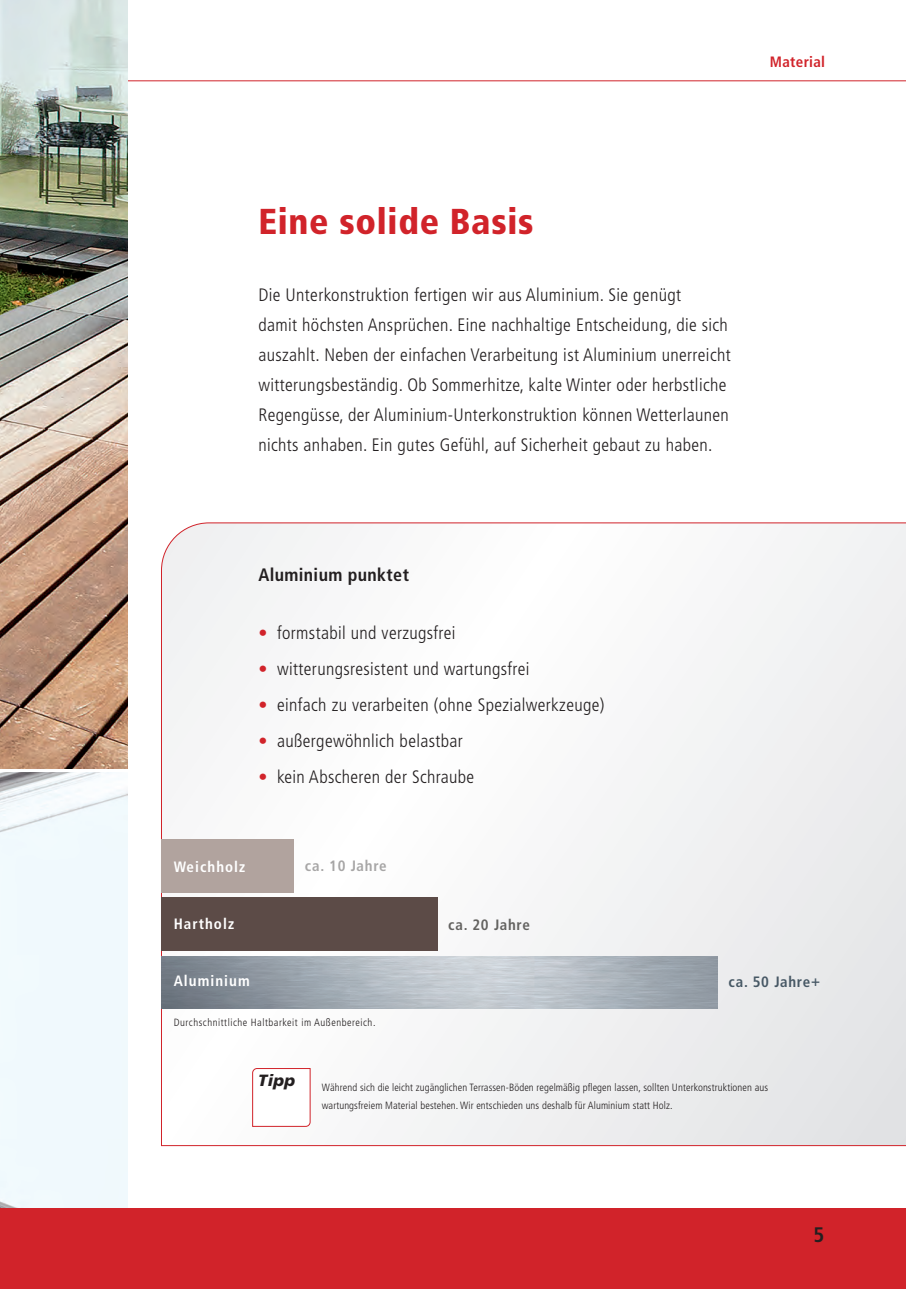
<style>
.page{position:relative;width:906px;height:1289px;background:#fff}
.page>*{position:absolute;margin:0;border:0;box-sizing:border-box;transform-origin:0 0}
.t1{font:900 condensed 36px "Frutiger LT";letter-spacing:.02em;color:#d1232a}
.t2{font:700 condensed 21px "Frutiger LT";color:#231f20}
.t3{font:300 condensed 18px/30px "Frutiger LT Std";letter-spacing:.02em;color:#231f20}
.t4{font:300 condensed 18px "Frutiger LT";letter-spacing:.02em;color:#231f20}
.t5{font:700 condensed 18px "Frutiger LT";letter-spacing:.02em;color:#231f20}
.t6{font:italic 900 16.2px "Frutiger LT";color:#231f20}
.t7{font:700 condensed 15px "Frutiger LT";letter-spacing:.07em;color:#fff}
.t8{font:700 condensed 15px "Frutiger LT";letter-spacing:.05em;color:#475865}
.t9{font:700 condensed 15px "Frutiger LT";letter-spacing:.05em;color:#a7a6a6}
.t10{font:700 condensed 15px "Frutiger LT";letter-spacing:.05em;color:#636260}
.t11{font:700 condensed 15px "Frutiger LT";letter-spacing:.02em;color:#d1232a}
.t12{font:300 condensed 10.5px/18px "Frutiger LT";letter-spacing:.01em;color:#231f20}
.t13{font:300 condensed 10.5px "Frutiger LT";letter-spacing:.05em;color:#231f20}
.s1{color:#d1232a}
</style>
<div class="page">
<hr style="left:0;top:80px;width:906px;height:1px;background:#d1232a">
<svg style="left:161px;top:522px;width:745px;height:624px"></svg>
<div style="left:0;top:772px;width:127px;height:435px;background:#f0f9fd"></div>
<div style="left:0;top:1207px;width:906px;height:81px;background:#d1232a"></div>
<img style="left:161px;top:956px;width:556px;height:52px">
<div style="left:161px;top:896px;width:276px;height:54px;background:#5c4b47"></div>
<div style="left:161px;top:839px;width:133px;height:54px;background:#b1a39e"></div>
<img style="left:0;top:0;width:127px;height:768px">
<svg style="left:252px;top:1067px;width:59px;height:60px"></svg>
<p class="t11" style="left:770px;top:52px;width:57px">Material</p>
<h1 class="t1" style="left:258px;top:199px;width:276px">Eine solide Basis</h1>
<p class="t3" style="left:258px;top:280px;width:474px">Die Unterkonstruktion fertigen wir aus Aluminium. Sie genügt<br>damit höchsten Ansprüchen. Eine nachhaltige Entscheidung, die sich auszahlt. Neben der einfachen Verarbeitung ist Aluminium unerreicht witterungsbeständig. Ob Sommerhitze, kalte Winter oder herbstliche Regengüsse, der Aluminium-Unterkonstruktion können Wetterlaunen nichts anhaben. Ein gutes Gefühl, auf Sicherheit gebaut zu haben.</p>
<p class="t5" style="left:258px;top:564px;width:152px">Aluminium punktet</p>
<p class="t4" style="left:258px;top:622px;width:199px"><span class="s1">•</span> formstabil und verzugsfrei</p>
<p class="t4" style="left:258px;top:658px;width:273px"><span class="s1">•</span> witterungsresistent und wartungsfrei</p>
<p class="t4" style="left:258px;top:694px;width:347px"><span class="s1">•</span> einfach zu verarbeiten (ohne Spezialwerkzeuge)</p>
<p class="t4" style="left:258px;top:730px;width:206px"><span class="s1">•</span> außergewöhnlich belastbar</p>
<p class="t4" style="left:258px;top:766px;width:217px"><span class="s1">•</span> kein Abscheren der Schraube</p>
<p class="t7" style="left:174px;top:858px;width:73px">Weichholz</p>
<p class="t7" style="left:174px;top:914px;width:62px">Hartholz</p>
<p class="t9" style="left:305px;top:857px;width:83px">ca. 10 Jahre</p>
<p class="t10" style="left:448px;top:915px;width:83px">ca. 20 Jahre</p>
<p class="t7" style="left:174px;top:971px;width:77px">Aluminium</p>
<p class="t8" style="left:728px;top:973px;width:93px">ca. 50 Jahre+</p>
<p class="t13" style="left:174px;top:1016px;width:203px">Durchschnittliche Haltbarkeit im Außenbereich.</p>
<p class="t6" style="left:258px;top:1070px;width:39px">Tipp</p>
<p class="t12" style="left:322px;top:1078px;width:448px">Während sich die leicht zugänglichen Terrassen-Böden regelmäßig pflegen lassen, sollten Unterkonstruktionen aus wartungsfreiem Material bestehen. Wir entschieden uns deshalb für Aluminium statt Holz.</p>
<p class="t2" style="left:813px;top:1222px;width:12px">5</p>
</div>
